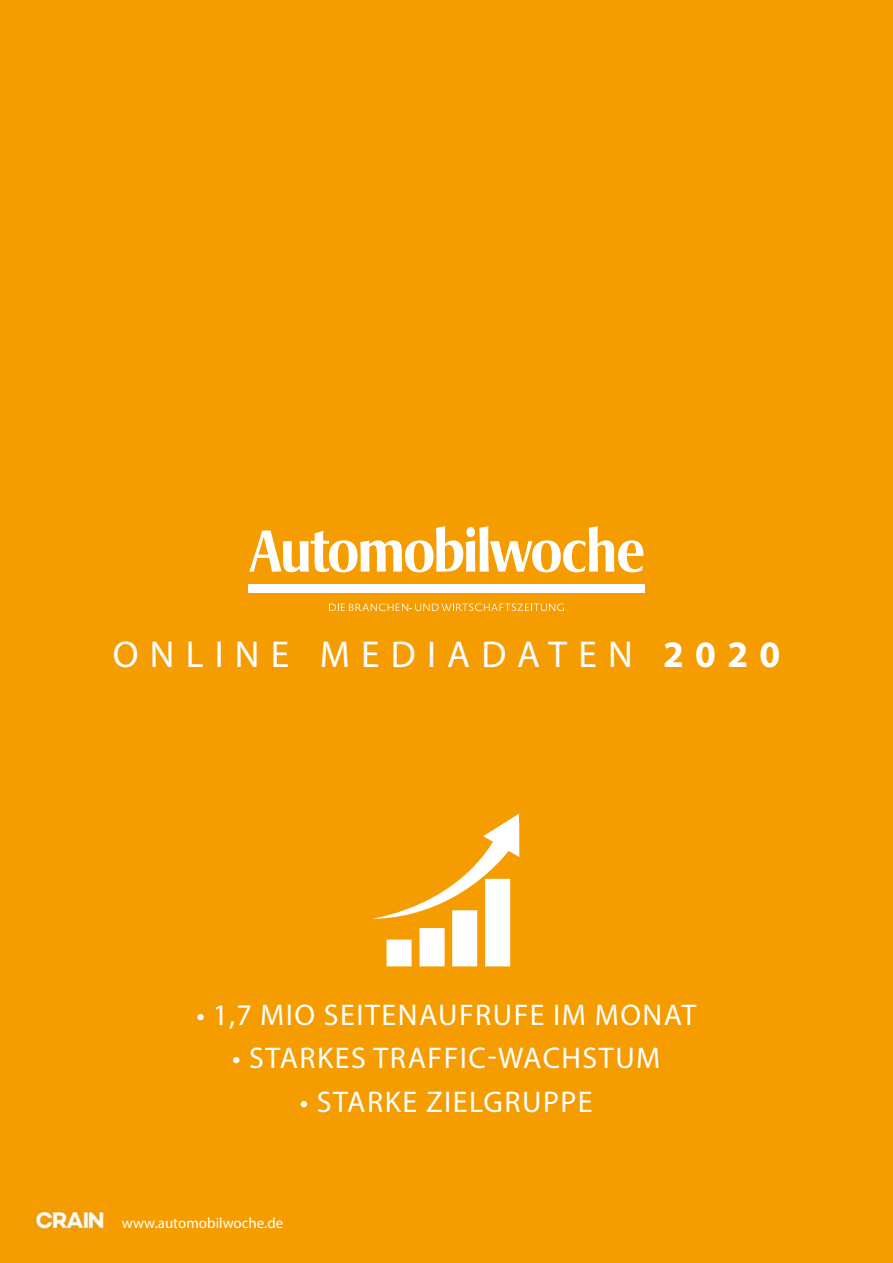
<style>
.page{position:relative;width:893px;height:1263px;background:#f59c00}
.page>*{position:absolute;margin:0;border:0;box-sizing:border-box;transform-origin:0 0}
.t1{font:37.5px "Myriad Pro";letter-spacing:.3em;color:#fff}
.t2{font:30px "Myriad Pro";letter-spacing:.05em;color:#fff}
.t3{font:15px "Myriad Pro";color:#fff}
.s1{font-weight:700}
</style>
<div class="page">
<img style="left:28px;top:1202px;width:79px;height:32px">
<svg style="left:249px;top:526px;width:394px;height:46px"></svg>
<div style="left:248px;top:584px;width:397px;height:8px;background:#fff"></div>
<svg style="left:329px;top:603px;width:235px;height:8px"></svg>
<img style="left:373px;top:813px;width:147px;height:154px">
<p class="t1" style="left:113px;top:631px;width:669px">ONLINE MEDIADATEN <span class="s1">2020</span></p>
<p class="t2" style="left:196px;top:996px;width:501px">• 1,7 MIO SEITENAUFRUFE IM MONAT</p>
<p class="t2" style="left:232px;top:1040px;width:430px">• STARKES TRAFFIC-WACHSTUM</p>
<p class="t2" style="left:300px;top:1083px;width:294px">• STARKE ZIELGRUPPE</p>
<p class="t3" style="left:122px;top:1213px;width:163px">www.automobilwoche.de</p>
</div>
